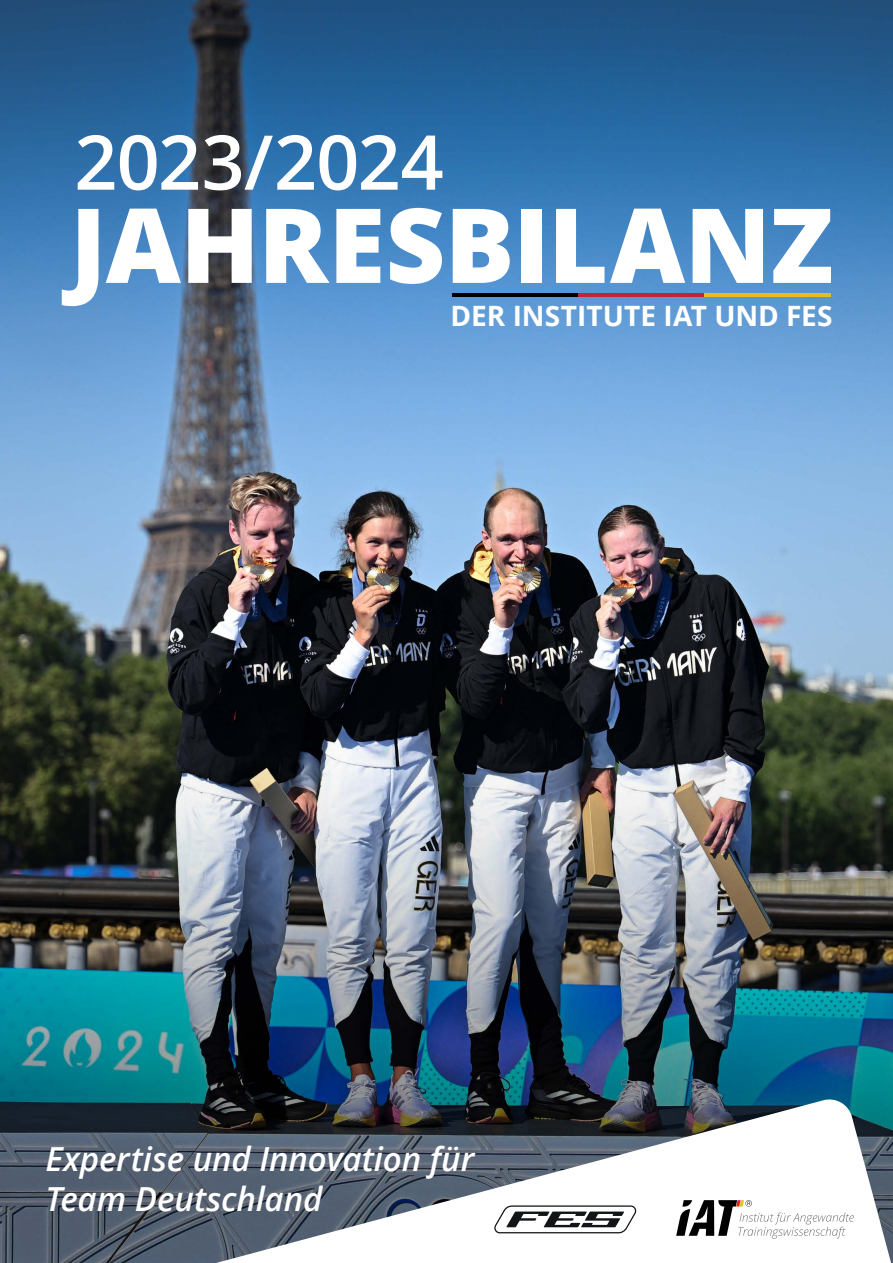
<style>
.page{position:relative;width:893px;height:1263px;background:#fff}
.page>*{position:absolute;margin:0;border:0;box-sizing:border-box;transform-origin:0 0}
.t1{font:800 103.65px "Open Sans";letter-spacing:-.005em;color:#fff}
.t2{font:600 75.6px "Open Sans";letter-spacing:-.01em;color:#fff}
.t3{font:italic 600 33.15px/39.8px "Open Sans";letter-spacing:-.005em;color:#fff}
.t4{font:700 28.05px "Open Sans";color:#fff}
</style>
<div class="page">
<img style="left:0;top:0;width:893px;height:1263px">
<svg style="left:185px;top:1097px;width:708px;height:166px"></svg>
<svg style="left:676px;top:1200px;width:178px;height:38px"></svg>
<hr style="left:453px;top:293px;width:126px;height:4px;background:#000">
<hr style="left:578px;top:293px;width:126px;height:4px;background:#c1272d">
<hr style="left:704px;top:293px;width:127px;height:4px;background:#e8bb20">
<svg style="left:494px;top:1205px;width:142px;height:28px"></svg>
<h2 class="t2" style="left:74px;top:110px;width:371px">2023/2024</h2>
<h1 class="t1" style="left:70px;top:166px;width:765px">JAHRESBILANZ</h1>
<p class="t4" style="left:451px;top:296px;width:384px">DER INSTITUTE IAT UND FES</p>
<p class="t3" style="left:45px;top:1139px;width:430px">Expertise und Innovation für<br>Team Deutschland</p>
</div>
